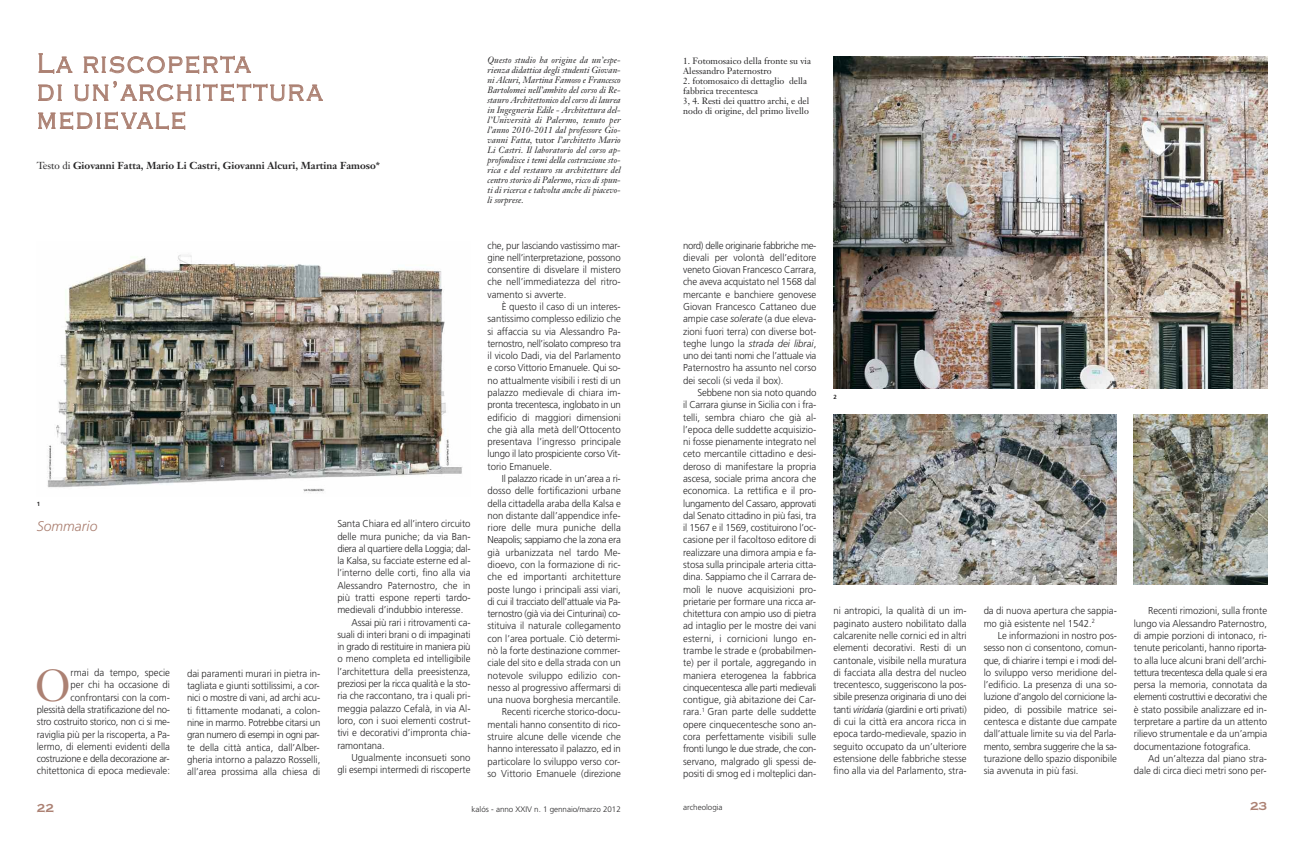
<style>
.page{position:relative;width:1304px;height:865px;background:#fff}
.page>*{position:absolute;margin:0;border:0;box-sizing:border-box;transform-origin:0 0}
.t1{font:44.2px "Janson Text";color:#ac8173;scale:.96 1}
.t2{font:300 28px/28px "Copperplate Gothic";letter-spacing:.085em;color:#ac8173;scale:.9 1}
.t3{font:italic 300 14px "Frutiger";color:#ac8173}
.t4{font:700 12px "Copperplate Gothic";color:#ac8173}
.t5{font:300 10px/12.3px "Frutiger";color:#272627;text-align:justify;scale:.96 1}
.t6{font:700 10px "Janson Text";color:#272627}
.t7{font:300 10px "Frutiger";letter-spacing:-.02em;color:#272627;scale:.96 1}
.t8{font:300 10px "Frutiger";letter-spacing:-.025em;color:#272627;scale:.96 1}
.t9{font:300 10px "Frutiger";letter-spacing:-.03em;color:#272627;scale:.96 1}
.t10{font:italic 9px/10px "Janson Text";color:#272627;text-align:justify}
.t11{font:9px/10px "Janson Text";color:#272627}
.t12{font:300 8px "Frutiger";color:#272627}
.t13{font:700 6px "Frutiger";color:#272627}
.s1{font-weight:400}
.s2{font-style:normal}
.s3{font-style:italic}
</style>
<div class="page">
<img style="left:833px;top:57px;width:434px;height:331px">
<img style="left:833px;top:414px;width:284px;height:170px">
<img style="left:1134px;top:414px;width:133px;height:170px">
<img style="left:47px;top:254px;width:416px;height:239px">
<h2 class="t2" style="left:37px;top:49px;width:319px">La riscoperta<br>di un’architettura medievale</h2>
<p class="t6" style="left:37px;top:161px;width:345px"><span class="s1">Testo di</span> Giovanni Fatta, Mario Li Castri, Giovanni Alcuri, Martina Famoso*</p>
<p class="t13" style="left:37px;top:502px;width:5px">1</p>
<h3 class="t3" style="left:37px;top:520px;width:62px">Sommario</h3>
<p class="t5" style="left:37px;top:667px;width:140px;text-align:right">rmai da tempo, specie<br>per chi ha occasione di confrontarsi con la com-<br>plessità della stratificazione del no&shy;stro costruito storico, non ci si me&shy;raviglia più per la riscoperta, a Pa&shy;lermo, di elementi evidenti della costruzione e della decorazione ar&shy;chitettonica di epoca medievale:</p>
<p class="t5" style="left:187px;top:668px;width:140px">dai paramenti murari in pietra in&shy;tagliata e giunti sottilissimi, a cor&shy;nici o mostre di vani, ad archi acu&shy;ti fittamente modanati, a colon&shy;nine in marmo. Potrebbe citarsi un gran numero di esempi in ogni par&shy;te della città antica, dall’Alber&shy;gheria intorno a palazzo Rosselli, all’area prossima alla chiesa di</p>
<h1 class="t1" style="left:35px;top:667px;width:38px">O</h1>
<p class="t5" style="left:337px;top:518px;width:140px">Santa Chiara ed all’intero circuito</p>
<p class="t5" style="left:337px;top:531px;width:140px">delle mura puniche; da via Ban-</p>
<p class="t7" style="left:337px;top:544px;width:140px">diera al quartiere della Loggia; dal-</p>
<p class="t5" style="left:337px;top:555px;width:140px">la Kalsa, su facciate esterne ed al-</p>
<p class="t5" style="left:337px;top:567px;width:140px">l’interno delle corti, fino alla via</p>
<p class="t5" style="left:337px;top:580px;width:140px">Alessandro Paternostro, che in</p>
<p class="t5" style="left:337px;top:592px;width:140px">più tratti espone reperti tardo-</p>
<p class="t5" style="left:337px;top:604px;width:133px">medievali d’indubbio interesse.</p>
<p class="t5" style="left:351px;top:616px;width:126px">Assai più rari i ritrovamenti ca-</p>
<p class="t5" style="left:337px;top:629px;width:140px">suali di interi brani o di impaginati</p>
<p class="t9" style="left:337px;top:642px;width:140px">in grado di restituire in maniera più</p>
<p class="t5" style="left:337px;top:653px;width:140px">o meno completa ed intelligibile</p>
<p class="t5" style="left:337px;top:666px;width:140px">l’architettura della preesistenza,</p>
<p class="t8" style="left:337px;top:679px;width:140px">preziosi per la ricca qualità e la sto-</p>
<p class="t5" style="left:337px;top:690px;width:140px">ria che raccontano, tra i quali pri-</p>
<p class="t5" style="left:337px;top:702px;width:140px">meggia palazzo Cefalà, in via Al-</p>
<p class="t5" style="left:337px;top:715px;width:140px">loro, con i suoi elementi costrut-</p>
<p class="t5" style="left:337px;top:727px;width:140px">tivi e decorativi d’impronta chia-</p>
<p class="t5" style="left:337px;top:739px;width:51px">ramontana.</p>
<p class="t5" style="left:351px;top:752px;width:126px">Ugualmente inconsueti sono</p>
<p class="t5" style="left:337px;top:764px;width:140px">gli esempi intermedi di riscoperte</p>
<p class="t10" style="left:488px;top:56px;width:135px">Questo studio ha origine da un’espe&shy;rienza didattica degli studenti Giovan&shy;ni Alcuri, Martina Famoso e Francesco Bartolomei nell’ambito del corso di Re&shy;stauro Architettonico del corso di laurea in Ingegneria Edile - Architettura del&shy;l’Università di Palermo, tenuto per l’anno 2010-2011 dal professore Gio&shy;vanni Fatta, <span class="s2">tutor</span> l’architetto Mario Li Castri. Il laboratorio del corso ap&shy;profondisce i temi della costruzione sto&shy;rica e del restauro su architetture del centro storico di Palermo, ricco di spun&shy;ti di ricerca e talvolta anche di piacevo&shy;li sorprese.</p>
<p class="t5" style="left:488px;top:240px;width:140px">che, pur lasciando vastissimo mar&shy;gine nell’interpretazione, possono consentire di disvelare il mistero che nell’immediatezza del ritro&shy;vamento si avverte.</p>
<p class="t5" style="left:488px;top:301px;width:140px;text-indent:14px">È questo il caso di un interes&shy;santissimo complesso edilizio che si affaccia su via Alessandro Pa&shy;ternostro, nell’isolato compreso tra il vicolo Dadi, via del Parlamento e corso Vittorio Emanuele. Qui so&shy;no attualmente visibili i resti di un palazzo medievale di chiara im&shy;pronta trecentesca, inglobato in un edificio di maggiori dimensioni che già alla metà dell’Ottocento presentava l’ingresso principale lungo il lato prospiciente corso Vit&shy;torio Emanuele.</p>
<p class="t5" style="left:488px;top:473px;width:140px;text-align:right">Il palazzo ricade in un’area a ri&shy;dosso delle fortificazioni urbane della cittadella araba della Kalsa e non distante dall’appendice infe&shy;riore delle mura puniche della Neapolis; sappiamo che la zona era già urbanizzata nel tardo Me&shy;dioevo, con la formazione di ric&shy;che ed importanti architetture poste lungo i principali assi viari, di cui il tracciato dell’attuale via Pa&shy;ternostro (già via dei Cinturinai) co&shy;stituiva il naturale collegamento con l’area portuale. Ciò determi&shy;nò la forte destinazione commer&shy;ciale del sito e della strada con un notevole sviluppo edilizio con&shy;nesso al progressivo affermarsi di una nuova borghesia mercantile.<br>Recenti ricerche storico-docu&shy;mentali hanno consentito di rico&shy;struire alcune delle vicende che hanno interessato il palazzo, ed in particolare lo sviluppo verso cor&shy;so Vittorio Emanuele (direzione</p>
<p class="t4" style="left:37px;top:800px;width:19px">22</p>
<p class="t12" style="left:472px;top:805px;width:151px">kalós - anno XXIV n. 1 gennaio/marzo 2012</p>
<p class="t11" style="left:683px;top:56px;width:129px">1. Fotomosaico della fronte su via<br>Alessandro Paternostro</p>
<p class="t11" style="left:683px;top:76px;width:128px">2. fotomosaico di dettaglio della fabbrica trecentesca<br>3, 4. Resti dei quattro archi, e del nodo di origine, del primo livello</p>
<p class="t5" style="left:683px;top:240px;width:140px">nord) delle originarie fabbriche me&shy;dievali per volontà dell’editore veneto Giovan Francesco Carrara, che aveva acquistato nel 1568 dal mercante e banchiere genovese Giovan Francesco Cattaneo due ampie case <span class="s3">solerate</span> (a due eleva&shy;zioni fuori terra) con diverse bot&shy;teghe lungo la <span class="s3">strada dei librai</span>, uno dei tanti nomi che l’attuale via Paternostro ha assunto nel corso dei secoli (si veda il box).</p>
<p class="t5" style="left:683px;top:387px;width:140px;text-indent:14px">Sebbene non sia noto quando il Carrara giunse in Sicilia con i fra&shy;telli, sembra chiaro che già al&shy;l’epoca delle suddette acquisizio&shy;ni fosse pienamente integrato nel ceto mercantile cittadino e desi&shy;deroso di manifestare la propria ascesa, sociale prima ancora che economica. La rettifica e il pro&shy;lungamento del Cassaro, approvati dal Senato cittadino in più fasi, tra il 1567 e il 1569, costituirono l’oc&shy;casione per il facoltoso editore di realizzare una dimora ampia e fa&shy;stosa sulla principale arteria citta&shy;dina. Sappiamo che il Carrara de&shy;molì le nuove acquisizioni pro&shy;prietarie per formare una ricca ar&shy;chitettura con ampio uso di pietra ad intaglio per le mostre dei vani esterni, i cornicioni lungo en&shy;trambe le strade e (probabilmen&shy;te) per il portale, aggregando in maniera eterogenea la fabbrica cinquecentesca alle parti medievali contigue, già abitazione dei Car&shy;rara.<sup>1</sup> Gran parte delle suddette opere cinquecentesche sono an&shy;cora perfettamente visibili sulle fronti lungo le due strade, che con&shy;servano, malgrado gli spessi de&shy;positi di smog ed i molteplici dan-</p>
<p class="t13" style="left:833px;top:394px;width:5px">2</p>
<p class="t5" style="left:833px;top:605px;width:140px">ni antropici, la qualità di un im&shy;paginato austero nobilitato dalla calcarenite nelle cornici ed in altri elementi decorativi. Resti di un cantonale, visibile nella muratura di facciata alla destra del nucleo trecentesco, suggeriscono la pos&shy;sibile presenza originaria di uno dei tanti <span class="s3">viridaria</span> (giardini e orti privati) di cui la città era ancora ricca in epoca tardo-medievale, spazio in seguito occupato da un’ulteriore estensione delle fabbriche stesse fino alla via del Parlamento, stra-</p>
<p class="t5" style="left:1134px;top:605px;width:140px;text-indent:14px">Recenti rimozioni, sulla fronte lungo via Alessandro Paternostro, di ampie porzioni di intonaco, ri&shy;tenute pericolanti, hanno riporta&shy;to alla luce alcuni brani dell’archi&shy;tettura trecentesca della quale si era persa la memoria, connotata da elementi costruttivi e decorativi che è stato possibile analizzare ed in&shy;terpretare a partire da un attento rilievo strumentale e da un’ampia documentazione fotografica.</p>
<p class="t5" style="left:984px;top:605px;width:140px">da di nuova apertura che sappia&shy;mo già esistente nel 1542.<sup>2</sup></p>
<p class="t5" style="left:984px;top:630px;width:140px;text-indent:14px">Le informazioni in nostro pos&shy;sesso non ci consentono, comun&shy;que, di chiarire i tempi e i modi del&shy;lo sviluppo verso meridione del&shy;l’edificio. La presenza di una so&shy;luzione d’angolo del cornicione la&shy;pideo, di possibile matrice sei&shy;centesca e distante due campate dall’attuale limite su via del Parla&shy;mento, sembra suggerire che la sa&shy;turazione dello spazio disponibile sia avvenuta in più fasi.</p>
<p class="t5" style="left:1134px;top:753px;width:140px;text-align:right">Ad un’altezza dal piano stra&shy;dale di circa dieci metri sono per-</p>
<p class="t12" style="left:683px;top:803px;width:41px">archeologia</p>
<p class="t4" style="left:1250px;top:798px;width:19px">23</p>
</div>
